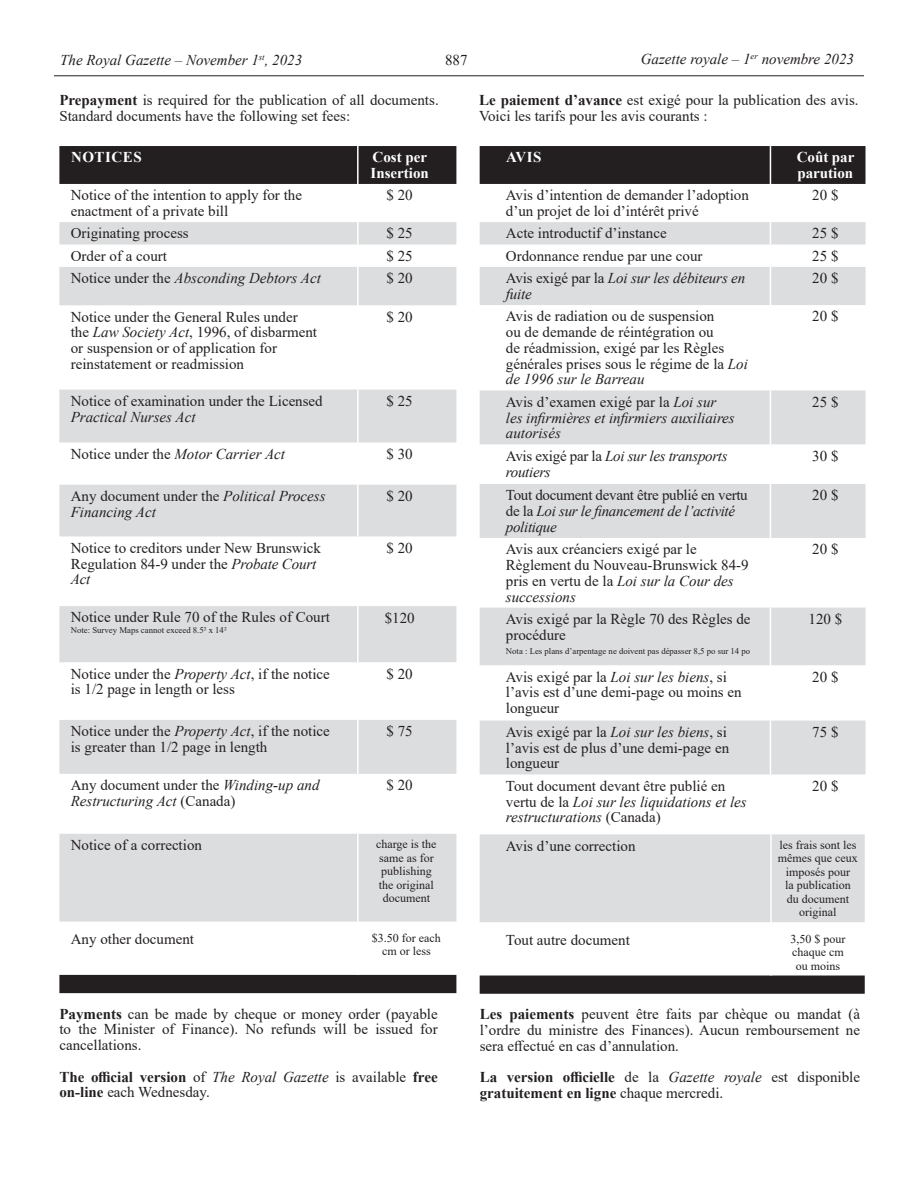
<style>
.page{position:relative;width:918px;height:1188px;background:#fff}
.page>*{position:absolute;margin:0;border:0;box-sizing:border-box;transform-origin:0 0}
.t1{font:15px/15.8px "Times New Roman";color:#231f20}
.t2{font:italic 15px/15.8px "Times New Roman";color:#231f20}
.t3{font:700 15px/15.8px "Times New Roman";color:#231f20}
.t4{font:italic 15px/15.8px "Times New Roman";letter-spacing:-.02em;color:#231f20}
.t5{font:700 15px/15.8px "Times New Roman";color:#fff}
.t6{font:700 15px "Times New Roman";letter-spacing:.035em;color:#fff}
.t7{font:12px/13.5px "Times New Roman";color:#231f20;text-align:center}
.t8{font:8.7px "Times New Roman";color:#231f20}
.s1{font-weight:700}
.s2{font-style:normal}
.s3{font-style:italic}
.s4{font-weight:400}
.s5{font-weight:400;font-style:italic}
</style>
<div class="page">
<hr style="left:54px;top:76px;width:810px;height:1px;background:#231f20">
<div style="left:480px;top:146px;width:386px;height:38px;background:#231f20"></div>
<svg style="left:480px;top:222px;width:386px;height:552px"></svg>
<hr style="left:770px;top:146px;width:1px;height:38px;background:#fff">
<svg style="left:770px;top:222px;width:1px;height:45px"></svg>
<hr style="left:770px;top:267px;width:1px;height:38px;background:#fff">
<hr style="left:770px;top:305px;width:1px;height:85px;background:#fff">
<hr style="left:770px;top:390px;width:1px;height:54px;background:#fff">
<hr style="left:770px;top:444px;width:1px;height:40px;background:#fff">
<hr style="left:770px;top:484px;width:1px;height:54px;background:#fff">
<hr style="left:770px;top:538px;width:1px;height:70px;background:#fff">
<hr style="left:770px;top:608px;width:1px;height:57px;background:#fff">
<hr style="left:770px;top:665px;width:1px;height:56px;background:#fff">
<hr style="left:770px;top:721px;width:1px;height:53px;background:#fff">
<div style="left:480px;top:834px;width:385px;height:88px;background:#dcdddf"></div>
<hr style="left:770px;top:834px;width:2px;height:88px;background:#fff">
<div style="left:480px;top:976px;width:385px;height:18px;background:#231f20"></div>
<div style="left:59px;top:146px;width:397px;height:38px;background:#231f20"></div>
<svg style="left:59px;top:222px;width:397px;height:552px"></svg>
<hr style="left:357px;top:146px;width:2px;height:38px;background:#fff">
<hr style="left:357px;top:222px;width:2px;height:22px;background:#fff">
<hr style="left:357px;top:244px;width:2px;height:23px;background:#fff">
<hr style="left:357px;top:267px;width:2px;height:38px;background:#fff">
<hr style="left:357px;top:305px;width:2px;height:85px;background:#fff">
<hr style="left:357px;top:390px;width:2px;height:53px;background:#fff">
<hr style="left:357px;top:443px;width:2px;height:42px;background:#fff">
<hr style="left:357px;top:485px;width:2px;height:51px;background:#fff">
<hr style="left:357px;top:536px;width:2px;height:70px;background:#fff">
<hr style="left:357px;top:606px;width:2px;height:56px;background:#fff">
<hr style="left:357px;top:662px;width:2px;height:58px;background:#fff">
<hr style="left:357px;top:720px;width:2px;height:54px;background:#fff">
<div style="left:59px;top:834px;width:397px;height:88px;background:#dcdddf"></div>
<hr style="left:357px;top:834px;width:2px;height:88px;background:#fff">
<div style="left:59px;top:975px;width:397px;height:18px;background:#231f20"></div>
<p class="t2" style="left:60px;top:52px;width:244px">The Royal Gazette – November 1<sup>st</sup>, 2023</p>
<p class="t1" style="left:445px;top:51px;width:24px">887</p>
<p class="t2" style="left:641px;top:51px;width:215px">Gazette royale – 1<sup>er</sup> novembre 2023</p>
<p class="t1" style="left:59px;top:92px;width:381px"><span class="s1">Prepayment</span> is required for the publication of all documents.<br>Standard documents have the following set fees:</p>
<p class="t1" style="left:479px;top:92px;width:381px"><span class="s1">Le paiement d’avance</span> est exigé pour la publication des avis.<br>Voici les tarifs pour les avis courants :</p>
<p class="t6" style="left:71px;top:146px;width:72px">NOTICES</p>
<p class="t5" style="left:371px;top:149px;width:60px">Cost per<br>Insertion</p>
<p class="t1" style="left:71px;top:187px;width:233px">Notice of the intention to apply for the enactment of a private bill</p>
<p class="t1" style="left:387px;top:187px;width:28px">$ 20</p>
<p class="t1" style="left:71px;top:225px;width:119px">Originating process</p>
<p class="t1" style="left:387px;top:225px;width:28px">$ 25</p>
<p class="t1" style="left:71px;top:248px;width:98px">Order of a court</p>
<p class="t1" style="left:387px;top:248px;width:28px">$ 25</p>
<p class="t2" style="left:71px;top:270px;width:252px"><span class="s2">Notice under the</span> Absconding Debtors Act</p>
<p class="t1" style="left:387px;top:270px;width:28px">$ 20</p>
<p class="t1" style="left:71px;top:308px;width:248px">Notice under the General Rules under the <span class="s3">Law Society Act</span>, 1996, of disbarment or suspension or of application for reinstatement or readmission</p>
<p class="t1" style="left:387px;top:308px;width:28px">$ 20</p>
<p class="t1" style="left:71px;top:393px;width:254px">Notice of examination under the Licensed</p>
<p class="t2" style="left:71px;top:408px;width:126px">Practical Nurses Act</p>
<p class="t1" style="left:387px;top:393px;width:28px">$ 25</p>
<p class="t2" style="left:71px;top:446px;width:216px"><span class="s2">Notice under the</span> Motor Carrier Act</p>
<p class="t1" style="left:387px;top:446px;width:28px">$ 30</p>
<p class="t2" style="left:71px;top:488px;width:256px"><span class="s2">Any document under the</span> Political Process<br>Financing Act</p>
<p class="t1" style="left:387px;top:488px;width:28px">$ 20</p>
<p class="t1" style="left:71px;top:539px;width:252px">Notice to creditors under New Brunswick<br>Regulation 84-9 under the <span class="s3">Probate Court<br>Act</span></p>
<p class="t1" style="left:387px;top:539px;width:28px">$ 20</p>
<p class="t1" style="left:71px;top:609px;width:261px">Notice under Rule 70 of the Rules of Court</p>
<p class="t8" style="left:71px;top:624px;width:157px">Note: Survey Maps cannot exceed 8.5² x 14²</p>
<p class="t1" style="left:385px;top:609px;width:31px">$120</p>
<p class="t1" style="left:71px;top:665px;width:261px">Notice under the <span class="s3">Property Act</span>, if the notice is 1/2 page in length or less</p>
<p class="t1" style="left:387px;top:665px;width:28px">$ 20</p>
<p class="t1" style="left:71px;top:723px;width:261px">Notice under the <span class="s3">Property Act</span>, if the notice is greater than 1/2 page in length</p>
<p class="t1" style="left:387px;top:723px;width:28px">$ 75</p>
<p class="t2" style="left:71px;top:777px;width:250px"><span class="s2">Any document under the</span> Winding-up and<br>Restructuring Act <span class="s2">(Canada)</span></p>
<p class="t1" style="left:387px;top:777px;width:28px">$ 20</p>
<p class="t1" style="left:71px;top:837px;width:133px">Notice of a correction</p>
<p class="t7" style="left:376px;top:837px;width:62px">charge is the same as for publishing the original document</p>
<p class="t1" style="left:71px;top:931px;width:125px">Any other document</p>
<p class="t7" style="left:372px;top:931px;width:70px">$3.50 for each cm or less</p>
<p class="t1" style="left:59px;top:1005px;width:380px;text-align:justify"><span class="s1">Payments</span> can be made by cheque or money order (payable to the Minister of Finance). No refunds will be issued for cancellations.</p>
<p class="t3" style="left:59px;top:1068px;width:380px">The official version <span class="s4">of</span> <span class="s5">The Royal Gazette</span> <span class="s4">is available</span> free on-line <span class="s4">each Wednesday.</span></p>
<p class="t5" style="left:506px;top:149px;width:37px">AVIS</p>
<p class="t5" style="left:797px;top:149px;width:59px">Coût par parution</p>
<p class="t1" style="left:506px;top:187px;width:245px">Avis d’intention de demander l’adoption d’un projet de loi d’intérêt privé</p>
<p class="t1" style="left:812px;top:187px;width:28px">20 $</p>
<p class="t1" style="left:506px;top:225px;width:162px">Acte introductif d’instance</p>
<p class="t1" style="left:812px;top:225px;width:28px">25 $</p>
<p class="t1" style="left:506px;top:248px;width:198px">Ordonnance rendue par une cour</p>
<p class="t1" style="left:812px;top:248px;width:28px">25 $</p>
<p class="t2" style="left:506px;top:270px;width:241px"><span class="s2">Avis exigé par la</span> Loi sur les débiteurs en fuite</p>
<p class="t1" style="left:812px;top:270px;width:28px">20 $</p>
<p class="t1" style="left:506px;top:308px;width:244px">Avis de radiation ou de suspension<br>ou de demande de réintégration ou<br>de réadmission, exigé par les Règles générales prises sous le régime de la <span class="s3">Loi de 1996 sur le Barreau</span></p>
<p class="t1" style="left:812px;top:308px;width:28px">20 $</p>
<p class="t2" style="left:506px;top:394px;width:230px"><span class="s2">Avis d’examen exigé par la</span> Loi sur les infirmières et infirmiers auxiliaires autorisés</p>
<p class="t1" style="left:812px;top:393px;width:28px">25 $</p>
<p class="t4" style="left:506px;top:448px;width:223px"><span class="s2">Avis exigé par la</span> Loi sur les transports routiers</p>
<p class="t1" style="left:812px;top:447px;width:28px">30 $</p>
<p class="t4" style="left:506px;top:487px;width:243px"><span class="s2">Tout document devant être publié en vertu de la</span> Loi sur le financement de l’activité politique</p>
<p class="t1" style="left:812px;top:487px;width:28px">20 $</p>
<p class="t1" style="left:506px;top:541px;width:244px">Avis aux créanciers exigé par le<br>Règlement du Nouveau-Brunswick 84-9 pris en vertu de la <span class="s3">Loi sur la Cour des successions</span></p>
<p class="t1" style="left:812px;top:541px;width:28px">20 $</p>
<p class="t1" style="left:506px;top:611px;width:246px">Avis exigé par la Règle 70 des Règles de procédure</p>
<p class="t8" style="left:506px;top:645px;width:246px">Nota : Les plans d’arpentage ne doivent pas dépasser 8,5 po sur 14 po</p>
<p class="t1" style="left:809px;top:611px;width:35px">120 $</p>
<p class="t1" style="left:506px;top:668px;width:237px">Avis exigé par la <span class="s3">Loi sur les biens</span>, si l’avis est d’une demi-page ou moins en longueur</p>
<p class="t1" style="left:812px;top:668px;width:28px">20 $</p>
<p class="t1" style="left:506px;top:724px;width:225px">Avis exigé par la <span class="s3">Loi sur les biens</span>, si l’avis est de plus d’une demi-page en longueur</p>
<p class="t1" style="left:812px;top:724px;width:28px">75 $</p>
<p class="t1" style="left:506px;top:777px;width:242px">Tout document devant être publié en vertu de la <span class="s3">Loi sur les liquidations et les restructurations</span> (Canada)</p>
<p class="t1" style="left:812px;top:777px;width:28px">20 $</p>
<p class="t1" style="left:506px;top:837px;width:131px">Avis d’une correction</p>
<p class="t7" style="left:778px;top:838px;width:81px">les frais sont les mêmes que ceux imposés pour<br>la publication du document original</p>
<p class="t1" style="left:506px;top:931px;width:125px">Tout autre document</p>
<p class="t7" style="left:790px;top:931px;width:56px">3,50 $ pour chaque cm ou moins</p>
<p class="t1" style="left:480px;top:1006px;width:382px;text-align:justify"><span class="s1">Les paiements</span> peuvent être faits par chèque ou mandat (à l’ordre du ministre des Finances). Aucun remboursement ne sera effectué en cas d’annulation.</p>
<p class="t3" style="left:480px;top:1069px;width:382px">La version officielle <span class="s4">de la</span> <span class="s5">Gazette royale</span> <span class="s4">est disponible </span>gratuitement en ligne <span class="s4">chaque mercredi.</span></p>
</div>
